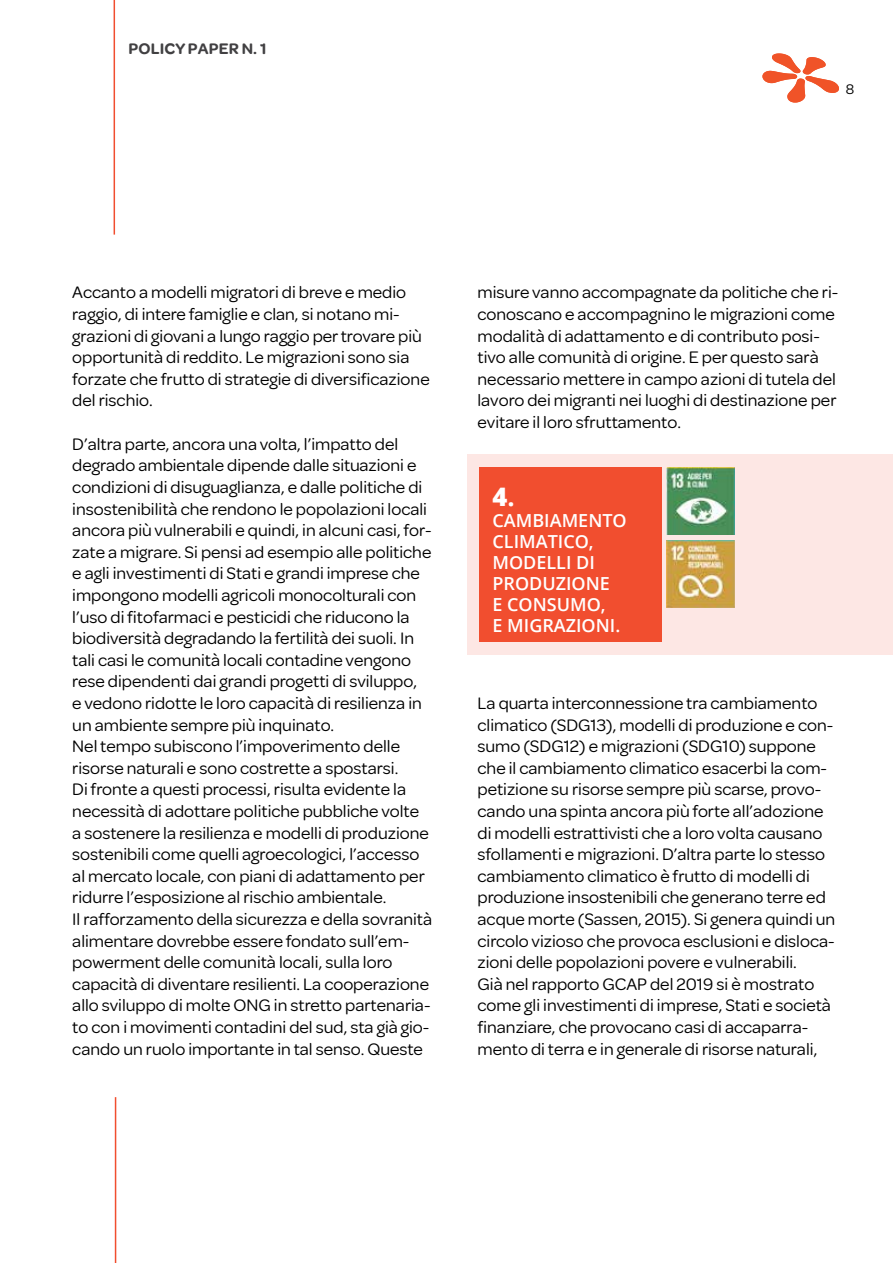
<style>
.page{position:relative;width:893px;height:1263px;background:#fff}
.page>*{position:absolute;margin:0;border:0;box-sizing:border-box;transform-origin:0 0}
.t1{font:800 25.5px "Open Sans";color:#fff}
.t2{font:18px/21.6px "Omnes";color:#000}
.t3{font:600 18px/21px "Open Sans";color:#fff}
.t4{font:600 16.5px "Omnes";letter-spacing:.01em;color:#414042}
.t5{font:15px "Omnes";color:#000}
.s1{font-weight:700}
</style>
<div class="page">
<div style="left:468px;top:454px;width:425px;height:201px;background:#fde7e4"></div>
<svg style="left:762px;top:53px;width:77px;height:50px"></svg>
<hr style="left:115px;top:1097px;width:1px;height:166px;background:#f14e2f">
<hr style="left:114px;top:0;width:1px;height:235px;background:#f14e2f">
<div style="left:479px;top:468px;width:182px;height:174px;background:#f14e2f"></div>
<img style="left:666px;top:468px;width:69px;height:66px">
<img style="left:666px;top:541px;width:69px;height:67px">
<p class="t4" style="left:129px;top:37px;width:139px">POLICY PAPER N. 1</p>
<p class="t5" style="left:846px;top:79px;width:10px">8</p>
<p class="t2" style="left:72px;top:281px;width:359px">Accanto a modelli migratori di breve e medio raggio, di intere famiglie e clan, si notano mi&shy;grazioni di giovani a lungo raggio per trovare più opportunità di reddito. Le migrazioni sono sia forzate che frutto di strategie di diversificazione del rischio.</p>
<p class="t2" style="left:72px;top:432px;width:361px">D’altra parte, ancora una volta, l’impatto del degrado ambientale dipende dalle situazioni e condizioni di disuguaglianza, e dalle politiche di insostenibilità che rendono le popolazioni locali ancora più vulnerabili e quindi, in alcuni casi, for&shy;zate a migrare. Si pensi ad esempio alle politiche e agli investimenti di Stati e grandi imprese che impongono modelli agricoli monocolturali con l’uso di fitofarmaci e pesticidi che riducono la biodiversità degradando la fertilità dei suoli. In tali casi le comunità locali contadine vengono rese dipendenti dai grandi progetti di sviluppo,<br>e vedono ridotte le loro capacità di resilienza in un ambiente sempre più inquinato.<br>Nel tempo subiscono l’impoverimento delle risorse naturali e sono costrette a spostarsi.<br>Di fronte a questi processi, risulta evidente la necessità di adottare politiche pubbliche volte a sostenere la resilienza e modelli di produzione sostenibili come quelli agroecologici, l’accesso al mercato locale, con piani di adattamento per ridurre l’esposizione al rischio ambientale.<br>Il rafforzamento della sicurezza e della sovranità alimentare dovrebbe essere fondato sull’em&shy;powerment delle comunità locali, sulla loro capacità di diventare resilienti. La cooperazione allo sviluppo di molte ONG in stretto partenaria&shy;to con i movimenti contadini del sud, sta già gio&shy;cando un ruolo importante in tal senso. Queste</p>
<p class="t2" style="left:477px;top:281px;width:362px">misure vanno accompagnate da politiche che ri&shy;conoscano e accompagnino le migrazioni come modalità di adattamento e di contributo posi&shy;tivo alle comunità di origine. E per questo sarà necessario mettere in campo azioni di tutela del lavoro dei migranti nei luoghi di destinazione per evitare il loro sfruttamento.</p>
<h1 class="t1" style="left:492px;top:478px;width:24px">4<span class="s1">.</span></h1>
<p class="t3" style="left:492px;top:510px;width:136px">CAMBIAMENTO<br>CLIMATICO,<br>MODELLI DI<br>PRODUZIONE<br>E CONSUMO,<br>E MIGRAZIONI.</p>
<p class="t2" style="left:477px;top:691px;width:359px">La quarta interconnessione tra cambiamento climatico (SDG13), modelli di produzione e con&shy;sumo (SDG12) e migrazioni (SDG10) suppone che il cambiamento climatico esacerbi la com&shy;petizione su risorse sempre più scarse, provo&shy;cando una spinta ancora più forte all’adozione di modelli estrattivisti che a loro volta causano sfollamenti e migrazioni. D’altra parte lo stesso cambiamento climatico è frutto di modelli di produzione insostenibili che generano terre ed acque morte (Sassen, 2015). Si genera quindi un circolo vizioso che provoca esclusioni e disloca&shy;zioni delle popolazioni povere e vulnerabili.<br>Già nel rapporto GCAP del 2019 si è mostrato come gli investimenti di imprese, Stati e società finanziare, che provocano casi di accaparra&shy;mento di terra e in generale di risorse naturali,</p>
</div>
